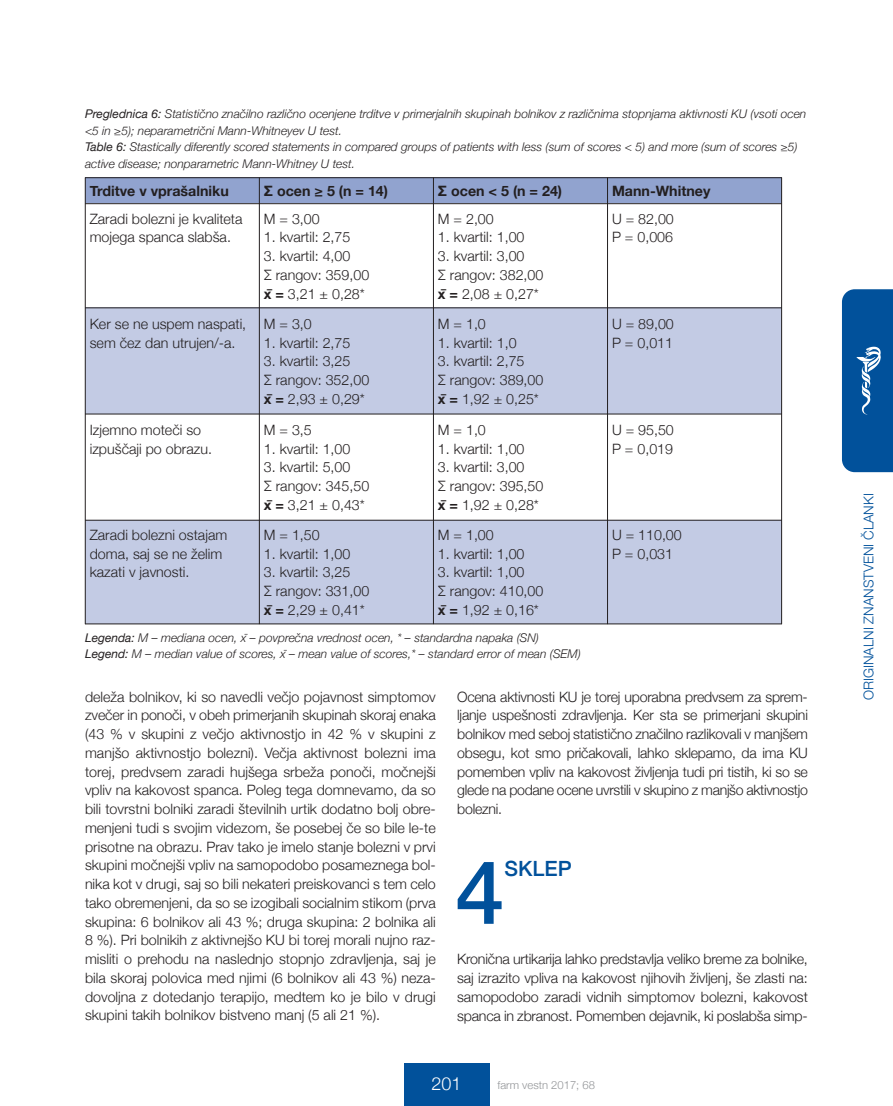
<style>
.page{position:relative;width:893px;height:1106px;background:#fff}
.page>*{position:absolute;margin:0;border:0;box-sizing:border-box;transform-origin:0 0}
.t1{font:500 88.2px "Helvetica Neue";color:#01519b}
.t2{font:500 21px "Helvetica Neue";color:#01519b}
.t3{font:300 18px "Helvetica Neue";color:#fff}
.t4{font:300 14.25px/18.8px "Helvetica Neue";color:#231f20}
.t5{font:700 14.25px "Helvetica Neue";color:#231f20}
.t6{font:300 13.5px "Helvetica Neue";color:#01519b}
.t7{font:italic 300 12px/16.8px "Helvetica Neue";color:#231f20}
.t8{font:300 11.25px "Helvetica Neue";color:#939598}
.s1{font-weight:400}
.s2{font-weight:700}
</style>
<div class="page">
<div style="left:404px;top:1063px;width:85px;height:43px;background:#01519b"></div>
<svg style="left:842px;top:289px;width:51px;height:183px;background:#0e5aa0"></svg>
<div style="left:85px;top:177px;width:174px;height:27px;background:#91a3cf"></div>
<div style="left:259px;top:177px;width:174px;height:27px;background:#91a3cf"></div>
<div style="left:433px;top:177px;width:174px;height:27px;background:#91a3cf"></div>
<div style="left:607px;top:177px;width:175px;height:27px;background:#91a3cf"></div>
<div style="left:85px;top:308px;width:174px;height:106px;background:#c3cbe4"></div>
<div style="left:259px;top:308px;width:174px;height:106px;background:#c3cbe4"></div>
<div style="left:433px;top:308px;width:174px;height:106px;background:#c3cbe4"></div>
<div style="left:607px;top:308px;width:175px;height:106px;background:#c3cbe4"></div>
<div style="left:85px;top:520px;width:174px;height:104px;background:#c3cbe4"></div>
<div style="left:259px;top:520px;width:174px;height:104px;background:#c3cbe4"></div>
<div style="left:433px;top:520px;width:174px;height:104px;background:#c3cbe4"></div>
<div style="left:607px;top:520px;width:175px;height:104px;background:#c3cbe4"></div>
<hr style="left:85px;top:177px;width:1px;height:447px;background:#231f20">
<hr style="left:259px;top:177px;width:1px;height:447px;background:#231f20">
<hr style="left:433px;top:177px;width:1px;height:447px;background:#231f20">
<hr style="left:607px;top:177px;width:1px;height:447px;background:#231f20">
<hr style="left:781px;top:177px;width:1px;height:447px;background:#231f20">
<hr style="left:85px;top:177px;width:697px;height:1px;background:#231f20">
<hr style="left:85px;top:203px;width:697px;height:1px;background:#231f20">
<hr style="left:85px;top:307px;width:697px;height:1px;background:#231f20">
<hr style="left:85px;top:414px;width:697px;height:1px;background:#231f20">
<hr style="left:85px;top:520px;width:697px;height:1px;background:#231f20">
<hr style="left:85px;top:623px;width:697px;height:1px;background:#231f20">
<p class="t7" style="left:85px;top:105px;width:723px"><span class="s1">Preglednica 6:</span> Statistično značilno različno ocenjene trditve v primerjalnih skupinah bolnikov z različnima stopnjama aktivnosti KU (vsoti ocen &lt;5 in ≥5); neparametrični Mann-Whitneyev U test.<br><span class="s1">Table 6:</span> Stastically diferently scored statements in compared groups of patients with less (sum of scores &lt; 5) and more (sum of scores ≥5) active disease; nonparametric Mann-Whitney U test.</p>
<p class="t5" style="left:90px;top:182px;width:141px">Trditve v vprašalniku</p>
<p class="t5" style="left:264px;top:182px;width:126px">Σ ocen ≥ 5 (n = 14)</p>
<p class="t5" style="left:438px;top:182px;width:126px">Σ ocen &lt; 5 (n = 24)</p>
<p class="t5" style="left:612px;top:182px;width:100px">Mann-Whitney</p>
<p class="t4" style="left:90px;top:209px;width:154px">Zaradi bolezni je kvaliteta mojega spanca slabša.</p>
<p class="t4" style="left:264px;top:209px;width:57px">M = 3,00</p>
<p class="t4" style="left:438px;top:209px;width:57px">M = 2,00</p>
<p class="t4" style="left:438px;top:228px;width:88px">1. kvartil: 1,00</p>
<p class="t4" style="left:438px;top:246px;width:107px">3. kvartil: 3,00<br>Σ rangov: 382,00 <span class="s2">x̄=</span> 2,08 ± 0,27*</p>
<p class="t4" style="left:612px;top:209px;width:63px">U = 82,00<br>P = 0,006</p>
<p class="t4" style="left:264px;top:228px;width:88px">1. kvartil: 2,75</p>
<p class="t4" style="left:264px;top:246px;width:107px">3. kvartil: 4,00<br>Σ rangov: 359,00 <span class="s2">x̄=</span> 3,21 ± 0,28*</p>
<p class="t4" style="left:90px;top:314px;width:158px">Ker se ne uspem naspati, sem čez dan utrujen/-a.</p>
<p class="t4" style="left:264px;top:314px;width:49px">M = 3,0</p>
<p class="t4" style="left:264px;top:333px;width:88px">1. kvartil: 2,75</p>
<p class="t4" style="left:264px;top:351px;width:107px">3. kvartil: 3,25<br>Σ rangov: 352,00 <span class="s2">x̄=</span> 2,93 ± 0,29*</p>
<p class="t4" style="left:90px;top:420px;width:124px">Izjemno moteči so izpuščaji po obrazu.</p>
<p class="t4" style="left:264px;top:420px;width:49px">M = 3,5</p>
<p class="t4" style="left:264px;top:439px;width:88px">1. kvartil: 1,00</p>
<p class="t4" style="left:264px;top:458px;width:107px">3. kvartil: 5,00<br>Σ rangov: 345,50 <span class="s2">x̄=</span> 3,21 ± 0,43*</p>
<p class="t4" style="left:90px;top:525px;width:139px">Zaradi bolezni ostajam doma, saj se ne želim kazati v javnosti.</p>
<p class="t4" style="left:264px;top:525px;width:57px">M = 1,50</p>
<p class="t4" style="left:264px;top:544px;width:88px">1. kvartil: 1,00</p>
<p class="t4" style="left:264px;top:562px;width:107px">3. kvartil: 3,25<br>Σ rangov: 331,00 <span class="s2">x̄=</span> 2,29 ± 0,41*</p>
<p class="t4" style="left:438px;top:314px;width:49px">M = 1,0</p>
<p class="t4" style="left:438px;top:333px;width:80px">1. kvartil: 1,0</p>
<p class="t4" style="left:438px;top:351px;width:107px">3. kvartil: 2,75<br>Σ rangov: 389,00 <span class="s2">x̄=</span> 1,92 ± 0,25*</p>
<p class="t4" style="left:438px;top:420px;width:49px">M = 1,0</p>
<p class="t4" style="left:438px;top:439px;width:88px">1. kvartil: 1,00</p>
<p class="t4" style="left:438px;top:458px;width:107px">3. kvartil: 3,00<br>Σ rangov: 395,50 <span class="s2">x̄=</span> 1,92 ± 0,28*</p>
<p class="t4" style="left:438px;top:525px;width:57px">M = 1,00</p>
<p class="t4" style="left:438px;top:544px;width:88px">1. kvartil: 1,00</p>
<p class="t4" style="left:438px;top:562px;width:107px">3. kvartil: 1,00<br>Σ rangov: 410,00 <span class="s2">x̄=</span> 1,92 ± 0,16*</p>
<p class="t7" style="left:85px;top:629px;width:497px"><span class="s1">Legenda:</span> M – mediana ocen, x̄– povprečna vrednost ocen, * – standardna napaka (SN)<br><span class="s1">Legend:</span> M – median value of scores, x̄– mean value of scores,* – standard error of mean (SEM)</p>
<p class="t4" style="left:612px;top:314px;width:63px">U = 89,00<br>P = 0,011</p>
<p class="t4" style="left:612px;top:420px;width:63px">U = 95,50<br>P = 0,019</p>
<p class="t4" style="left:612px;top:525px;width:71px">U = 110,00<br>P = 0,031</p>
<p class="t4" style="left:85px;top:687px;width:352px;text-align:justify">deleža bolnikov, ki so navedli večjo pojavnost simptomov zvečer in ponoči, v obeh primerjanih skupinah skoraj enaka (43 % v skupini z večjo aktivnostjo in 42 % v skupini z manjšo aktivnostjo bolezni). Večja aktivnost bolezni ima torej, predvsem zaradi hujšega srbeža ponoči, močnejši vpliv na kakovost spanca. Poleg tega domnevamo, da so bili tovrstni bolniki zaradi številnih urtik dodatno bolj obre&shy;menjeni tudi s svojim videzom, še posebej če so bile le-te prisotne na obrazu. Prav tako je imelo stanje bolezni v prvi skupini močnejši vpliv na samopodobo posameznega bol&shy;nika kot v drugi, saj so bili nekateri preiskovanci s tem celo tako obremenjeni, da so se izogibali socialnim stikom (prva skupina: 6 bolnikov ali 43 %; druga skupina: 2 bolnika ali 8 %). Pri bolnikih z aktivnejšo KU bi torej morali nujno raz&shy;misliti o prehodu na naslednjo stopnjo zdravljenja, saj je bila skoraj polovica med njimi (6 bolnikov ali 43 %) neza&shy;dovoljna z dotedanjo terapijo, medtem ko je bilo v drugi skupini takih bolnikov bistveno manj (5 ali 21 %).</p>
<p class="t4" style="left:457px;top:687px;width:352px;text-align:justify">Ocena aktivnosti KU je torej uporabna predvsem za sprem&shy;ljanje uspešnosti zdravljenja. Ker sta se primerjani skupini bolnikov med seboj statistično značilno razlikovali v manjšem obsegu, kot smo pričakovali, lahko sklepamo, da ima KU pomemben vpliv na kakovost življenja tudi pri tistih, ki so se glede na podane ocene uvrstili v skupino z manjšo aktivnostjo bolezni.</p>
<h1 class="t1" style="left:456px;top:837px;width:51px">4</h1>
<h2 class="t2" style="left:505px;top:855px;width:69px">sklep</h2>
<p class="t4" style="left:457px;top:949px;width:352px;text-align:justify">Kronična urtikarija lahko predstavlja veliko breme za bolnike, saj izrazito vpliva na kakovost njihovih življenj, še zlasti na: samopodobo zaradi vidnih simptomov bolezni, kakovost spanca in zbranost. Pomemben dejavnik, ki poslabša simp-</p>
<p class="t3" style="left:431px;top:1072px;width:32px">201</p>
<p class="t8" style="left:497px;top:1078px;width:99px">farm vestn 2017; 68</p>
<p class="t6" style="left:860px;top:700px;width:208px;rotate:-90deg">ORIGINALNI ZNANSTVENI ČLANKI</p>
</div>
